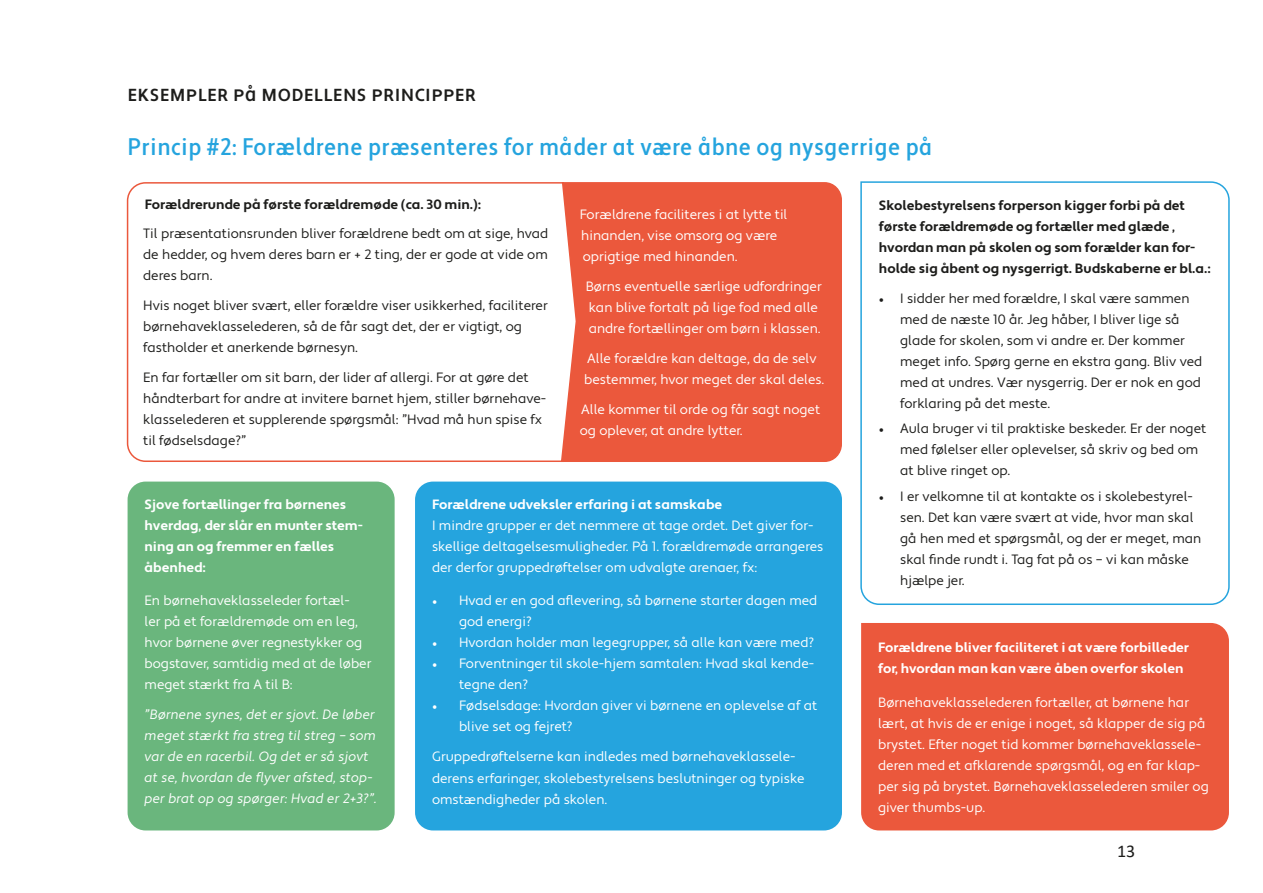
<style>
.page{position:relative;width:1263px;height:893px;background:#fff}
.page>*{position:absolute;margin:0;border:0;box-sizing:border-box;transform-origin:0 0}
.heading_1{font:500 condensed 24px "Apertura";letter-spacing:.02em;color:#25a4de}
.heading_1-2{font:500 condensed 21px "Apertura";letter-spacing:.02em;color:#1d1d1b}
.t1{font:18px "Calibri";color:#1d1d1b}
.t2{font:13.5px/21px "Apertura";color:#fff}
.t3{font:13.5px/21px "Apertura";color:#1d1d1b}
.t4{font:700 13.5px/21px "Apertura";color:#1d1d1b}
.t5{font:700 13.5px/21px "Apertura";color:#fff}
.t6{font:13.5px/21px "Apertura Obliq";color:#fff}
.s1{font-weight:700}
.s2{font-family:"Minion Pro"}
</style>
<div class="page">
<div style="left:128px;top:482px;width:267px;height:348px;background:#6ab67d;border-radius:18px"></div>
<div style="left:861px;top:623px;width:368px;height:207px;background:#eb583c"></div>
<div style="left:415px;top:482px;width:427px;height:348px;background:#25a4de;border-radius:18px"></div>
<svg style="left:126px;top:182px;width:434px;height:280px"></svg>
<div style="left:560px;top:182px;width:282px;height:280px;background:#eb583c"></div>
<svg style="left:860px;top:181px;width:370px;height:424px"></svg>
<p class="heading_1-2" style="left:128px;top:81px;width:346px">Eksem pler på modellens principper</p>
<p class="heading_1" style="left:128px;top:132px;width:806px">Princip #2: Forældrene præsenteres for måder at være åbne og nysgerrige på</p>
<p class="t4" style="left:145px;top:194px;width:338px">Forældrerunde på første forældremøde (ca. 30 min.):</p>
<p class="t3" style="left:143px;top:223px;width:407px;text-align:justify">Til præsentationsrunden bliver forældrene bedt om at sige, hvad de hedder, og hvem deres barn er + 2 ting, der er gode at vide om deres barn.</p>
<p class="t3" style="left:143px;top:295px;width:406px">Hvis noget bliver svært, eller forældre viser usikkerhed, faciliterer børnehaveklasselederen, så de får sagt det, der er vigtigt, og fastholder et anerkende børnesyn.</p>
<p class="t3" style="left:143px;top:367px;width:405px">En far fortæller om sit barn, der lider af allergi. For at gøre det håndterbart for andre at invitere barnet hjem, stiller børnehave&shy;klasselederen et supplerende spørgsmål: ”Hvad må hun spise fx til fødselsdage?”</p>
<p class="t2" style="left:580px;top:204px;width:209px">Forældrene faciliteres i at lytte til hinanden, vise omsorg og være oprigtige med hinanden.</p>
<p class="t2" style="left:586px;top:276px;width:238px">Børns eventuelle særlige udfordringer kan blive fortalt på lige fod med alle andre fortællinger om børn i klassen.</p>
<p class="t2" style="left:584px;top:348px;width:242px">Alle forældre kan deltage, da de selv bestemmer, hvor meget der skal deles.</p>
<p class="t2" style="left:580px;top:399px;width:242px">Alle kommer til orde og får sagt noget og oplever, at andre lytter.</p>
<p class="t5" style="left:145px;top:494px;width:220px">Sjove fortællinger fra børnenes hverdag, der slår en munter stem&shy;ning an og fremmer en fælles åbenhed:</p>
<p class="t2" style="left:145px;top:591px;width:228px">En børnehaveklasseleder fortæl-<br>ler på et forældremøde om en leg, hvor børnene øver regnestykker og bogstaver, samtidig med at de løber meget stærkt fra A til B:</p>
<p class="t6" style="left:145px;top:704px;width:234px">”Børnene synes, det er sjovt. De løber meget stærkt fra streg til streg – som var de en racerbil. Og det er så sjovt at se, hvordan de flyver afsted, stop&shy;per brat op og spørger: Hvad er 2+3?”.</p>
<p class="t2" style="left:432px;top:494px;width:393px"><span class="s1">Forældrene udveksler erfaring i at samskabe<br></span>I mindre grupper er det nemmere at tage ordet. Det giver for&shy;skellige deltagelsesmuligheder. På 1. forældremøde arrangeres der derfor gruppedrøftelser om udvalgte arenaer, fx:</p>
<p class="t2" style="left:459px;top:591px;width:360px;text-indent:-27px"><span class="s2">•</span> Hvad er en god aflevering, så børnene starter dagen med god energi?</p>
<p class="t2" style="left:432px;top:633px;width:384px"><span class="s2">•</span> Hvordan holder man legegrupper, så alle kan være med?</p>
<p class="t2" style="left:459px;top:654px;width:357px;text-indent:-27px"><span class="s2">•</span> Forventninger til skole-hjem samtalen: Hvad skal kende&shy;tegne den?</p>
<p class="t2" style="left:459px;top:696px;width:360px;text-indent:-27px"><span class="s2">•</span> Fødselsdage: Hvordan giver vi børnene en oplevelse af at blive set og fejret?</p>
<p class="t2" style="left:432px;top:747px;width:374px">Gruppedrøftelserne kan indledes med børnehaveklassele&shy;derens erfaringer, skolebestyrelsens beslutninger og typiske omstændigheder på skolen.</p>
<p class="t4" style="left:879px;top:195px;width:333px">Skolebestyrelsens forperson kigger forbi på det første forældremøde og fortæller med glæde , hvordan man på skolen og som forælder kan for&shy;holde sig åbent og nysgerrigt. Budskaberne er bl.a.:</p>
<p class="t3" style="left:900px;top:288px;width:304px;text-indent:-21px"><span class="s2">•</span> I sidder her med forældre, I skal være sammen med de næste 10 år. Jeg håber, I bliver lige så glade for skolen, som vi andre er. Der kommer meget info. Spørg gerne en ekstra gang. Bliv ved med at undres. Vær nysgerrig. Der er nok en god forklaring på det meste.</p>
<p class="t3" style="left:900px;top:419px;width:308px;text-indent:-21px"><span class="s2">•</span> Aula bruger vi til praktiske beskeder. Er der noget med følelser eller oplevelser, så skriv og bed om at blive ringet op.</p>
<p class="t3" style="left:900px;top:486px;width:303px;text-indent:-21px"><span class="s2">•</span> I er velkomne til at kontakte os i skolebestyrel&shy;sen. Det kan være svært at vide, hvor man skal gå hen med et spørgsmål, og der er meget, man skal finde rundt i. Tag fat på os – vi kan måske hjælpe jer.</p>
<p class="t5" style="left:878px;top:637px;width:312px">Forældrene bliver faciliteret i at være forbilleder for, hvordan man kan være åben overfor skolen</p>
<p class="t2" style="left:878px;top:692px;width:332px">Børnehaveklasselederen fortæller, at børnene har lært, at hvis de er enige i noget, så klapper de sig på brystet. Efter noget tid kommer børnehaveklassele&shy;deren med et afklarende spørgsmål, og en far klap&shy;per sig på brystet. Børnehaveklasselederen smiler og giver thumbs-up.</p>
<h3 class="t1" style="left:1117px;top:839px;width:20px">13</h3>
</div>
